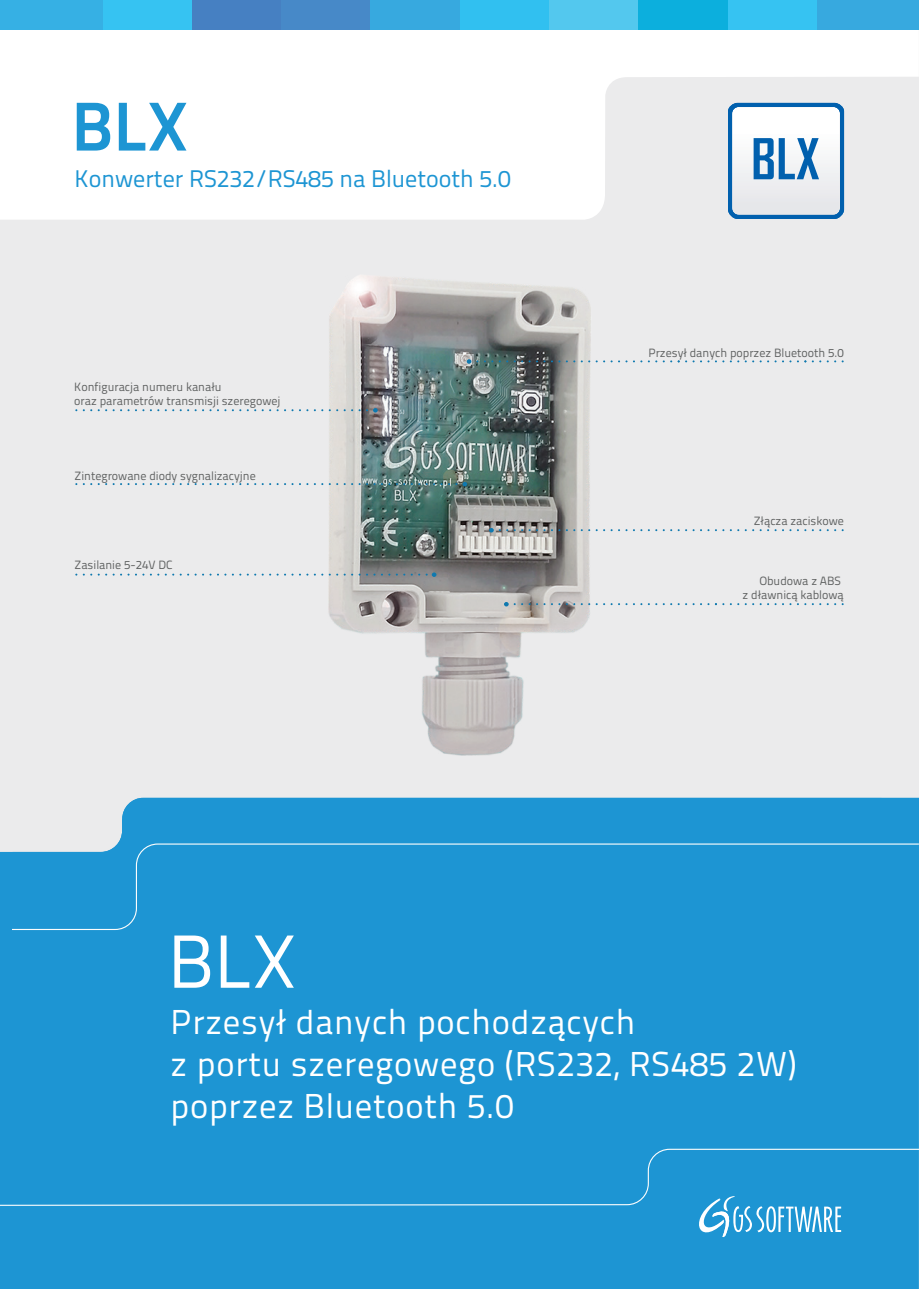
<style>
.page{position:relative;width:919px;height:1289px;background:#fff}
.page>*{position:absolute;margin:0;border:0;box-sizing:border-box;transform-origin:0 0}
.t1{font:75px "Titillium Text 22 L";color:#fff}
.t2{font:700 69px "Titillium Text 22 L";color:#1d95d3}
.t3{font:700 53.85px "Agency FB";color:#0160ae}
.t4{font:34.5px/42px "Titillium Text 22 L";letter-spacing:.025em;color:#fff}
.t5{font:24px "Titillium Text 22 L";color:#1d95d3}
.t6{font:12px/14.4px "Titillium Text 22 L";color:#606262}
</style>
<div class="page">
<div style="left:0;top:29px;width:918px;height:1259px;background:#ebebec"></div>
<svg style="left:0;top:30px;width:918px;height:190px;fill:#fff"></svg>
<div style="left:0;top:797px;width:918px;height:491px;background:#1d95d3"></div>
<div style="left:13px;top:797px;width:893px;height:479px;background:#1d95d3"></div>
<div style="left:11px;top:843px;width:907px;height:87px;background:#1d95d3"></div>
<div style="left:0;top:1148px;width:918px;height:58px;background:#1d95d3"></div>
<svg style="left:687px;top:1196px;width:154px;height:51px"></svg>
<svg style="left:728px;top:103px;width:116px;height:116px"></svg>
<div style="left:816px;top:0;width:102px;height:30px;background:#37a9df"></div>
<div style="left:727px;top:0;width:89px;height:30px;background:#36c3f2"></div>
<div style="left:638px;top:0;width:89px;height:30px;background:#0cafdd"></div>
<div style="left:548px;top:0;width:90px;height:30px;background:#53c8ee"></div>
<div style="left:459px;top:0;width:89px;height:30px;background:#31c0f0"></div>
<div style="left:370px;top:0;width:89px;height:30px;background:#37a9df"></div>
<div style="left:281px;top:0;width:89px;height:30px;background:#4789c8"></div>
<div style="left:191px;top:0;width:90px;height:30px;background:#4680c2"></div>
<div style="left:102px;top:0;width:89px;height:30px;background:#36c3f2"></div>
<div style="left:0;top:0;width:102px;height:30px;background:#36b0e4"></div>
<img style="left:321px;top:275px;width:277px;height:481px">
<svg style="left:411px;top:572px;width:25px;height:5px"></svg>
<svg style="left:396px;top:573px;width:9px;height:2px"></svg>
<svg style="left:381px;top:573px;width:9px;height:2px"></svg>
<svg style="left:366px;top:573px;width:9px;height:2px"></svg>
<svg style="left:329px;top:573px;width:31px;height:2px"></svg>
<svg style="left:180px;top:573px;width:31px;height:2px"></svg>
<svg style="left:113px;top:573px;width:16px;height:2px"></svg>
<svg style="left:262px;top:573px;width:16px;height:2px"></svg>
<svg style="left:466px;top:359px;width:12px;height:5px"></svg>
<svg style="left:484px;top:360px;width:31px;height:2px"></svg>
<svg style="left:521px;top:360px;width:9px;height:2px"></svg>
<svg style="left:536px;top:360px;width:9px;height:2px"></svg>
<svg style="left:551px;top:360px;width:9px;height:2px"></svg>
<svg style="left:566px;top:360px;width:16px;height:2px"></svg>
<svg style="left:588px;top:360px;width:9px;height:2px"></svg>
<svg style="left:633px;top:360px;width:16px;height:2px"></svg>
<svg style="left:700px;top:360px;width:31px;height:2px"></svg>
<svg style="left:782px;top:360px;width:16px;height:2px"></svg>
<svg style="left:504px;top:602px;width:11px;height:4px"></svg>
<svg style="left:521px;top:603px;width:9px;height:2px"></svg>
<svg style="left:536px;top:603px;width:9px;height:2px"></svg>
<svg style="left:551px;top:603px;width:9px;height:2px"></svg>
<svg style="left:566px;top:603px;width:16px;height:2px"></svg>
<svg style="left:588px;top:603px;width:9px;height:2px"></svg>
<svg style="left:633px;top:603px;width:16px;height:2px"></svg>
<svg style="left:700px;top:603px;width:31px;height:2px"></svg>
<svg style="left:782px;top:603px;width:16px;height:2px"></svg>
<svg style="left:366px;top:408px;width:12px;height:4px"></svg>
<svg style="left:329px;top:409px;width:31px;height:2px"></svg>
<svg style="left:262px;top:409px;width:16px;height:2px"></svg>
<svg style="left:180px;top:409px;width:31px;height:2px"></svg>
<svg style="left:113px;top:409px;width:16px;height:2px"></svg>
<svg style="left:448px;top:482px;width:19px;height:4px"></svg>
<svg style="left:433px;top:483px;width:9px;height:2px"></svg>
<svg style="left:411px;top:483px;width:16px;height:2px"></svg>
<svg style="left:396px;top:483px;width:9px;height:2px"></svg>
<svg style="left:381px;top:483px;width:9px;height:2px"></svg>
<svg style="left:366px;top:483px;width:9px;height:2px"></svg>
<svg style="left:329px;top:483px;width:31px;height:2px"></svg>
<svg style="left:113px;top:483px;width:16px;height:2px"></svg>
<svg style="left:262px;top:483px;width:16px;height:2px"></svg>
<svg style="left:180px;top:483px;width:31px;height:2px"></svg>
<svg style="left:489px;top:528px;width:26px;height:4px"></svg>
<svg style="left:521px;top:529px;width:9px;height:2px"></svg>
<svg style="left:536px;top:529px;width:9px;height:2px"></svg>
<svg style="left:551px;top:529px;width:9px;height:2px"></svg>
<svg style="left:566px;top:529px;width:16px;height:2px"></svg>
<svg style="left:588px;top:529px;width:9px;height:2px"></svg>
<svg style="left:633px;top:529px;width:16px;height:2px"></svg>
<svg style="left:700px;top:529px;width:31px;height:2px"></svg>
<svg style="left:782px;top:529px;width:16px;height:2px"></svg>
<h2 class="t2" style="left:71px;top:73px;width:118px">BLX</h2>
<h3 class="t5" style="left:74px;top:161px;width:438px">Konwerter RS232/RS485 na Bluetooth 5.0</h3>
<p class="t6" style="left:74px;top:379px;width:208px">Konfiguracja numeru kanału<br>oraz parametrów transmisji szeregowej</p>
<p class="t6" style="left:74px;top:467px;width:183px">Zintegrowane diody sygnalizacyjne</p>
<p class="t6" style="left:74px;top:557px;width:99px">Zasilanie 5-24V DC</p>
<h3 class="t3" style="left:751px;top:126px;width:70px">BLX</h3>
<p class="t6" style="left:648px;top:345px;width:197px">Przesył danych poprzez Bluetooth 5.0</p>
<p class="t6" style="left:753px;top:512px;width:92px">Złącza zaciskowe</p>
<p class="t6" style="left:742px;top:572px;width:103px;text-align:right">Obudowa z ABS<br>z dławnicą kablową</p>
<h1 class="t1" style="left:168px;top:905px;width:130px">BLX</h1>
<h3 class="t4" style="left:171px;top:998px;width:627px">Przesył danych pochodzących<br>z portu szeregowego (RS232, RS485 2W) poprzez Bluetooth 5.0</h3>
</div>
